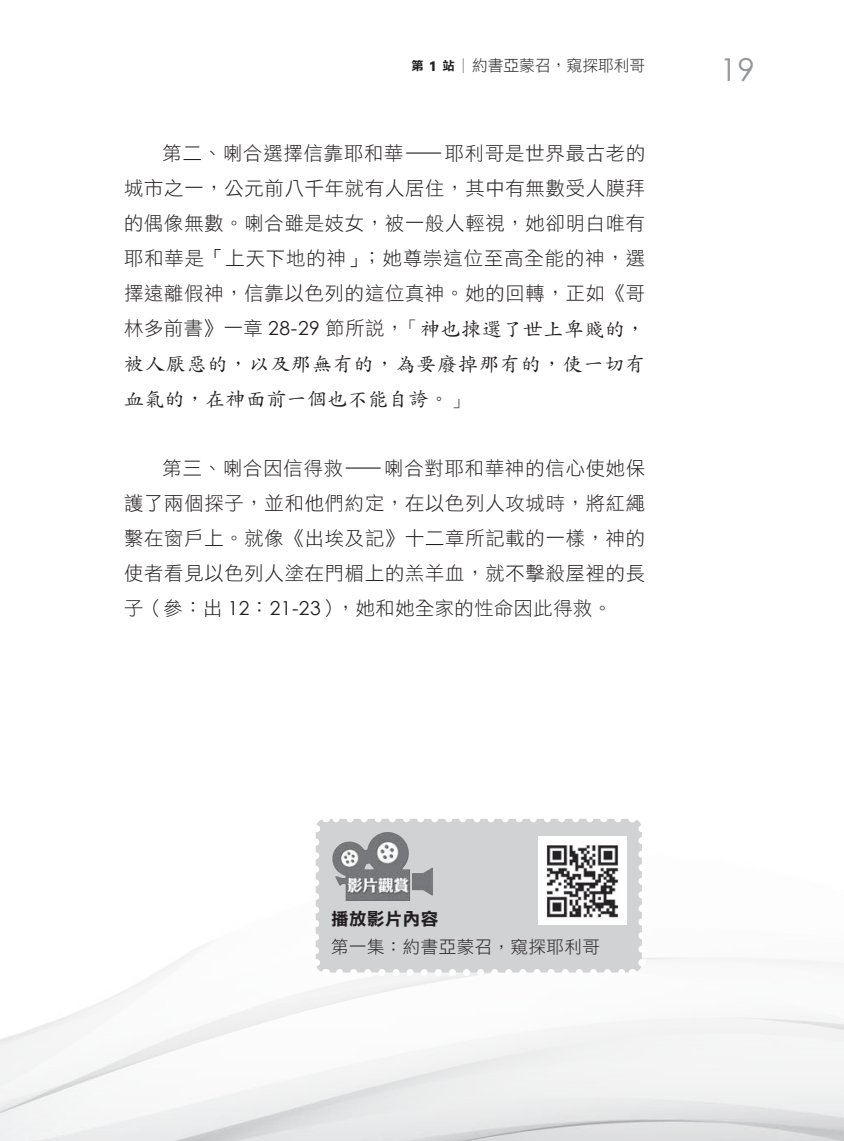
<style>
.page{position:relative;width:844px;height:1141px;background:#fff}
.page>*{position:absolute;margin:0;border:0;box-sizing:border-box;transform-origin:0 0}
.t1{font:31.5px "Century Gothic";color:#939598}
.t2{font:19.78px/35px "DF Kai Shu Std W5";letter-spacing:.035em;color:#231f20;text-align:justify}
.t3{font:19.25px/35px "DF Hei Std W3";letter-spacing:.04em;color:#231f20;text-align:justify}
.t4{font:17.5px "DF Li Hei Std W3";letter-spacing:.025em;color:#231f20}
.t5{font:17.5px "DF Li Hei Std W7";letter-spacing:.025em;color:#231f20}
.t6{font:15.75px "DF Hei Std W3";color:#231f20}
.s1{font-family:"DF Li Hei Std W7";font-size:12.25px}
.s2{font-family:"DF Li Hei Std W7";font-size:14.7px}
.s3{font-family:"DF Li Hei Std W3";font-size:14.7px;color:#939598}
.s4{font-family:"DF Li Hei Std W3"}
.s5{font-family:"DF Hei Std W3";font-size:19.25px}
.s6{font-family:"Century Gothic";font-size:19.25px}
.s7{font-family:"Century Gothic"}
</style>
<div class="page">
<div style="left:315px;top:819px;width:326px;height:154px;background:#d1d2d4;border-radius:10px"></div>
<svg style="left:315px;top:842px;width:17px;height:131px"></svg>
<svg style="left:339px;top:956px;width:309px;height:24px"></svg>
<svg style="left:626px;top:819px;width:22px;height:130px"></svg>
<svg style="left:315px;top:819px;width:303px;height:17px"></svg>
<img style="left:332px;top:832px;width:100px;height:68px">
<div style="left:538px;top:836px;width:88px;height:89px;background:#fff"></div>
<img style="left:546px;top:845px;width:73px;height:73px">
<p class="t6" style="left:411px;top:57px;width:235px"><span class="s1">第</span> <span class="s2">1</span> <span class="s1">站</span><span class="s3">｜</span>約書亞蒙召，窺探耶利哥</p>
<h1 class="t1" style="left:719px;top:47px;width:36px">19</h1>
<p class="t3" style="left:124px;top:136px;width:522px;text-indent:39px">第二、喇合選擇信靠耶和華<span class="s4">—</span>耶利哥是世界最古老的城市之一，公元前八千年就有人居住，其中有無數受人膜拜的偶像無數。喇合雖是妓女，被一般人輕視，她卻明白唯有耶和華是「上天下地的神」；她尊崇這位至高全能的神，選擇遠離假神，信靠以色列的這位真神。她的回轉，正如《哥</p>
<p class="t2" style="left:124px;top:311px;width:522px"><span class="s5">林多前書》一章</span> <span class="s6">28-29</span> <span class="s5">節所說，</span>「神也揀選了世上卑賤的，被人厭惡的，以及那無有的，為要廢掉那有的，使一切有血氣的，在神面前一個也不能自誇。」</p>
<p class="t3" style="left:124px;top:451px;width:522px;text-indent:39px">第三、喇合因信得救<span class="s4">—</span>喇合對耶和華神的信心使她保護了兩個探子，並和他們約定，在以色列人攻城時，將紅繩繫在窗戶上。就像《出埃及記》十二章所記載的一樣，神的使者看見以色列人塗在門楣上的羔羊血，就不擊殺屋裡的長子（參：出 <span class="s7">12</span>：<span class="s7">21-23</span>），她和她全家的性命因此得救。</p>
<p class="t5" style="left:331px;top:909px;width:109px">播放影片內容</p>
<p class="t4" style="left:331px;top:937px;width:270px">第一集：約書亞蒙召，窺探耶利哥</p>
</div>
